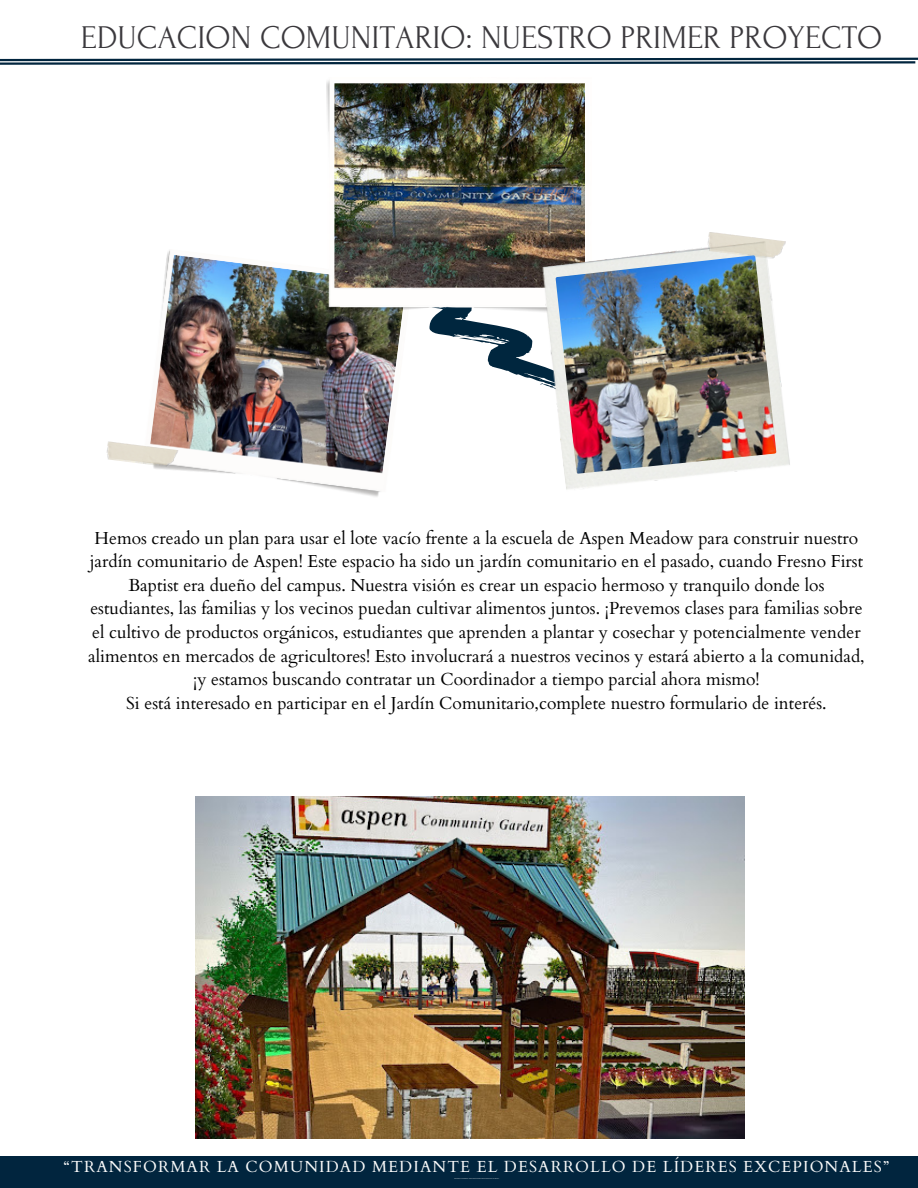
<style>
.page{position:relative;width:918px;height:1188px;background:#fff}
.page>*{position:absolute;margin:0;border:0;box-sizing:border-box;transform-origin:0 0}
.t1{font:33.15px "Forum";color:#3b393d}
.t2{font:17.4px/23.7px "Cardo";color:#000;text-align:center}
.t3{font:16.05px "Cardo";letter-spacing:.07em;color:#fafafa}
</style>
<div class="page">
<svg style="left:0;top:57px;width:918px;height:8px"></svg>
<img style="left:196px;top:796px;width:549px;height:342px">
<svg style="left:429px;top:315px;width:110px;height:66px"></svg>
<img style="left:150px;top:250px;width:253px;height:247px">
<img style="left:327px;top:80px;width:258px;height:235px">
<img style="left:539px;top:240px;width:251px;height:250px">
<img style="left:556px;top:255px;width:220px;height:219px">
<img style="left:707px;top:232px;width:79px;height:28px">
<img style="left:106px;top:441px;width:72px;height:27px">
<div style="left:0;top:1156px;width:918px;height:32px;background:#01253e"></div>
<p class="t1" style="left:81px;top:19px;width:803px">EDUCACION COMUNITARIO: NUESTRO PRIMER PROYECTO</p>
<p class="t2" style="left:88px;top:526px;width:778px">Hemos creado un plan para usar el lote vacío frente a la escuela de Aspen Meadow para construir nuestro jardín comunitario de Aspen! Este espacio ha sido un jardín comunitario en el pasado, cuando Fresno First Baptist era dueño del campus. Nuestra visión es crear un espacio hermoso y tranquilo donde los estudiantes, las familias y los vecinos puedan cultivar alimentos juntos. ¡Prevemos clases para familias sobre el cultivo de productos orgánicos, estudiantes que aprenden a plantar y cosechar y potencialmente vender alimentos en mercados de agricultores! Esto involucrará a nuestros vecinos y estará abierto a la comunidad, ¡y estamos buscando contratar un Coordinador a tiempo parcial ahora mismo!</p>
<p class="t2" style="left:126px;top:692px;width:702px">Si está interesado en participar en el Jardín Comunitario,complete nuestro formulario de interés.</p>
<p class="t3" style="left:64px;top:1156px;width:827px">“TRANSFORMAR LA COMUNIDAD MEDIANTE EL DESARROLLO DE LÍDERES EXCEPIONALES”</p>
</div>
